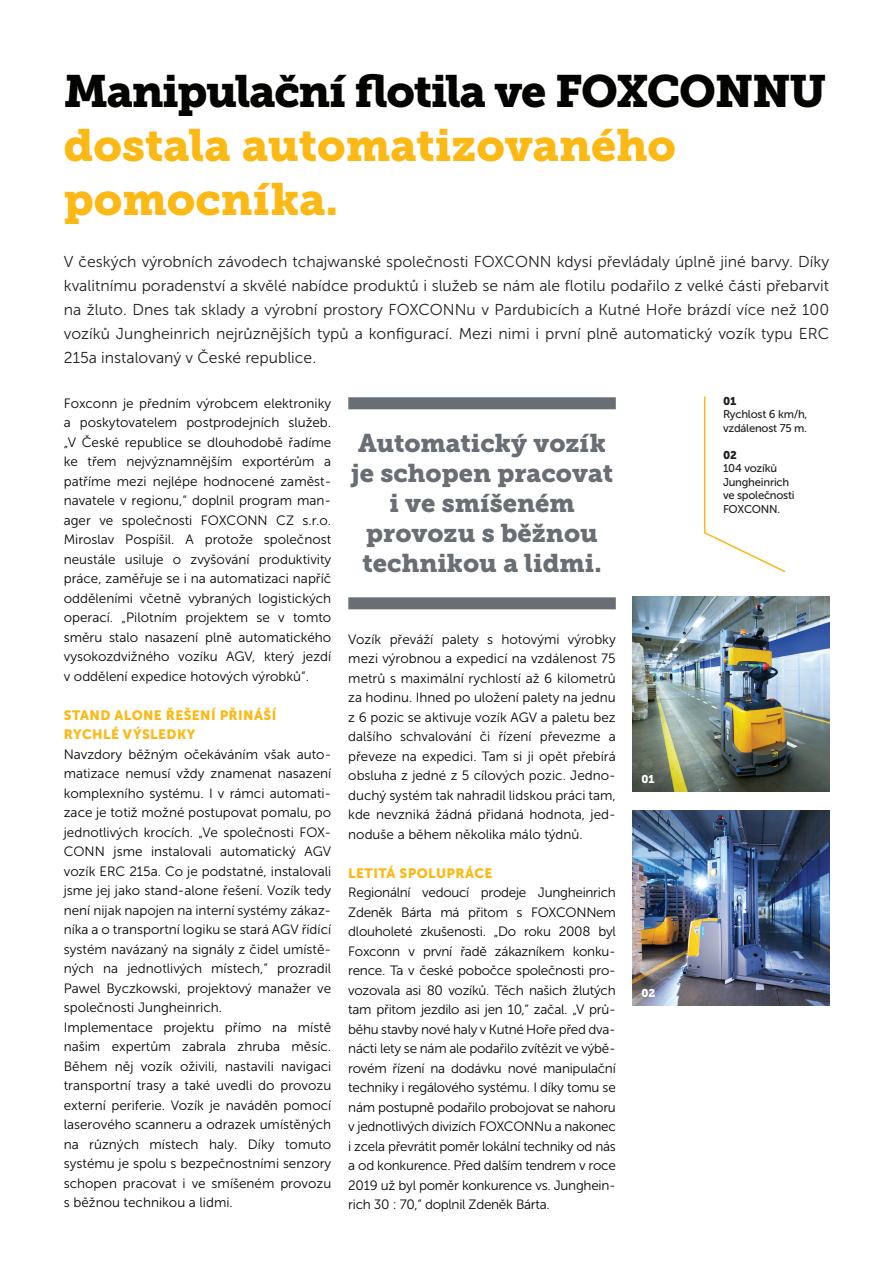
<style>
.page{position:relative;width:893px;height:1263px;background:#fff}
.page>*{position:absolute;margin:0;border:0;box-sizing:border-box;transform-origin:0 0}
.t1{font:45px/54px "Museo Slab 900";color:#fcb814}
.t2{font:45px "Museo Slab 900";letter-spacing:-.03em;color:#040503}
.t3{font:25.5px/30px "Museo Slab 900";color:#696e75;text-align:center}
.t4{font:15.75px/24px "Museo Sans 300";color:#231f20;text-align:justify}
.t5{font:13.5px/19.5px "Museo Sans 300";color:#040503;text-align:justify}
.t6{font:13.5px/19.5px "Museo Sans 900";letter-spacing:.03em;color:#fcb814}
.t7{font:11.25px/13.5px "Museo Sans 500";letter-spacing:-.02em;color:#231f20}
.t8{font:11.25px "Museo Sans 900";color:#231f20}
.t9{font:11.25px "Museo Slab 900";color:#fff}
</style>
<div class="page">
<svg style="left:704px;top:396px;width:82px;height:177px"></svg>
<div style="left:348px;top:397px;width:268px;height:12px;background:#696e75"></div>
<div style="left:348px;top:597px;width:268px;height:12px;background:#696e75"></div>
<img style="left:633px;top:596px;width:196px;height:195px">
<img style="left:633px;top:811px;width:196px;height:195px">
<h1 class="t2" style="left:64px;top:65px;width:764px">Manipulační flotila ve FOXCONNU</h1>
<h1 class="t1" style="left:64px;top:118px;width:614px">dostala automatizovaného pomocníka.</h1>
<p class="t4" style="left:64px;top:249px;width:767px">V českých výrobních závodech tchajwanské společnosti FOXCONN kdysi převládaly úplně jiné barvy. Díky kvalitnímu poradenství a skvělé nabídce produktů i služeb se nám ale flotilu podařilo z velké části přebarvit na žluto. Dnes tak sklady a výrobní prostory FOXCONNu v Pardubicích a Kutné Hoře brázdí více než 100 vozíků Jungheinrich nejrůznějších typů a konfigurací. Mezi nimi i první plně automatický vozík typu ERC 215a instalovaný v České republice.</p>
<p class="t5" style="left:64px;top:393px;width:269px">Foxconn je předním výrobcem elektroniky a poskytovatelem postprodejních služeb. „V České republice se dlouhodobě řadíme ke třem nejvýznamnějším exportérům a patříme mezi nejlépe hodnocené zaměst&shy;navatele v regionu,“ doplnil program man&shy;ager ve společnosti FOXCONN CZ s.r.o.<br>Miroslav Pospíšil. A protože společnost neustále usiluje o zvyšování produktivity práce, zaměřuje se i na automatizaci napříč odděleními včetně vybraných logistických operací. „Pilotním projektem se v tomto směru stalo nasazení plně automatického vysokozdvižného vozíku AGV, který jezdí v oddělení expedice hotových výrobků“.</p>
<p class="t6" style="left:64px;top:705px;width:214px">STAND ALONE ŘEŠENÍ PŘINÁŠÍ<br>RYCHLÉ VÝSLEDKY</p>
<p class="t5" style="left:64px;top:744px;width:269px;text-align:left">Navzdory běžným očekáváním však auto&shy;matizace nemusí vždy znamenat nasazení komplexního systému. I v rámci automati&shy;zace je totiž možné postupovat pomalu, po jednotlivých krocích. „Ve společnosti FOX-CONN jsme instalovali automatický AGV vozík ERC 215a. Co je podstatné, instalovali jsme jej jako stand-alone řešení. Vozík tedy není nijak napojen na interní systémy zákaz&shy;níka a o transportní logiku se stará AGV řídící systém navázaný na signály z čidel umístě&shy;ných na jednotlivých místech,“ prozradil Pawel Byczkowski, projektový manažer ve společnosti Jungheinrich.<br>Implementace projektu přímo na místě našim expertům zabrala zhruba měsíc.<br>Během něj vozík oživili, nastavili navigaci transportní trasy a také uvedli do provozu externí periferie. Vozík je naváděn pomocí laserového scanneru a odrazek umístěných na různých místech haly. Díky tomuto systému je spolu s bezpečnostními senzory schopen pracovat i ve smíšeném provozu s běžnou technikou a lidmi.</p>
<h2 class="t3" style="left:351px;top:428px;width:264px">Automatický vozík je schopen pracovat i ve smíšeném provozu s běžnou technikou a lidmi.</h2>
<p class="t5" style="left:348px;top:630px;width:269px">Vozík převáží palety s hotovými výrobky mezi výrobnou a expedicí na vzdálenost 75 metrů s maximální rychlostí až 6 kilometrů za hodinu. Ihned po uložení palety na jednu z 6 pozic se aktivuje vozík AGV a paletu bez dalšího schvalování či řízení převezme a převeze na expedici. Tam si ji opět přebírá obsluha z jedné z 5 cílových pozic. Jedno&shy;duchý systém tak nahradil lidskou práci tam, kde nevzniká žádná přidaná hodnota, jed&shy;noduše a během několika málo týdnů.</p>
<p class="t6" style="left:348px;top:863px;width:146px">LETITÁ SPOLUPRÁCE</p>
<p class="t5" style="left:348px;top:883px;width:269px">Regionální vedoucí prodeje Jungheinrich Zdeněk Bárta má přitom s FOXCONNem dlouholeté zkušenosti. „Do roku 2008 byl Foxconn v první řadě zákazníkem konku&shy;rence. Ta v české pobočce společnosti pro&shy;vozovala asi 80 vozíků. Těch našich žlutých tam přitom jezdilo asi jen 10,“ začal. „V prů&shy;běhu stavby nové haly v Kutné Hoře před dva&shy;nácti lety se nám ale podařilo zvítězit ve výbě&shy;rovém řízení na dodávku nové manipulační techniky i regálového systému. I díky tomu se nám postupně podařilo probojovat se nahoru v jednotlivých divizích FOXCONNu a nakonec i zcela převrátit poměr lokální techniky od nás a od konkurence. Před dalším tendrem v roce 2019 už byl poměr konkurence vs. Junghein&shy;rich 30 : 70,“ doplnil Zdeněk Bárta.</p>
<p class="t9" style="left:641px;top:772px;width:15px">01</p>
<p class="t9" style="left:641px;top:987px;width:15px">02</p>
<p class="t8" style="left:723px;top:395px;width:15px">01</p>
<p class="t7" style="left:723px;top:408px;width:86px">Rychlost 6 km/h, vzdálenost 75 m.</p>
<p class="t8" style="left:723px;top:449px;width:15px">02</p>
<p class="t7" style="left:723px;top:462px;width:73px">104 vozíků<br>Jungheinrich ve společnosti<br>FOXCONN.</p>
</div>
